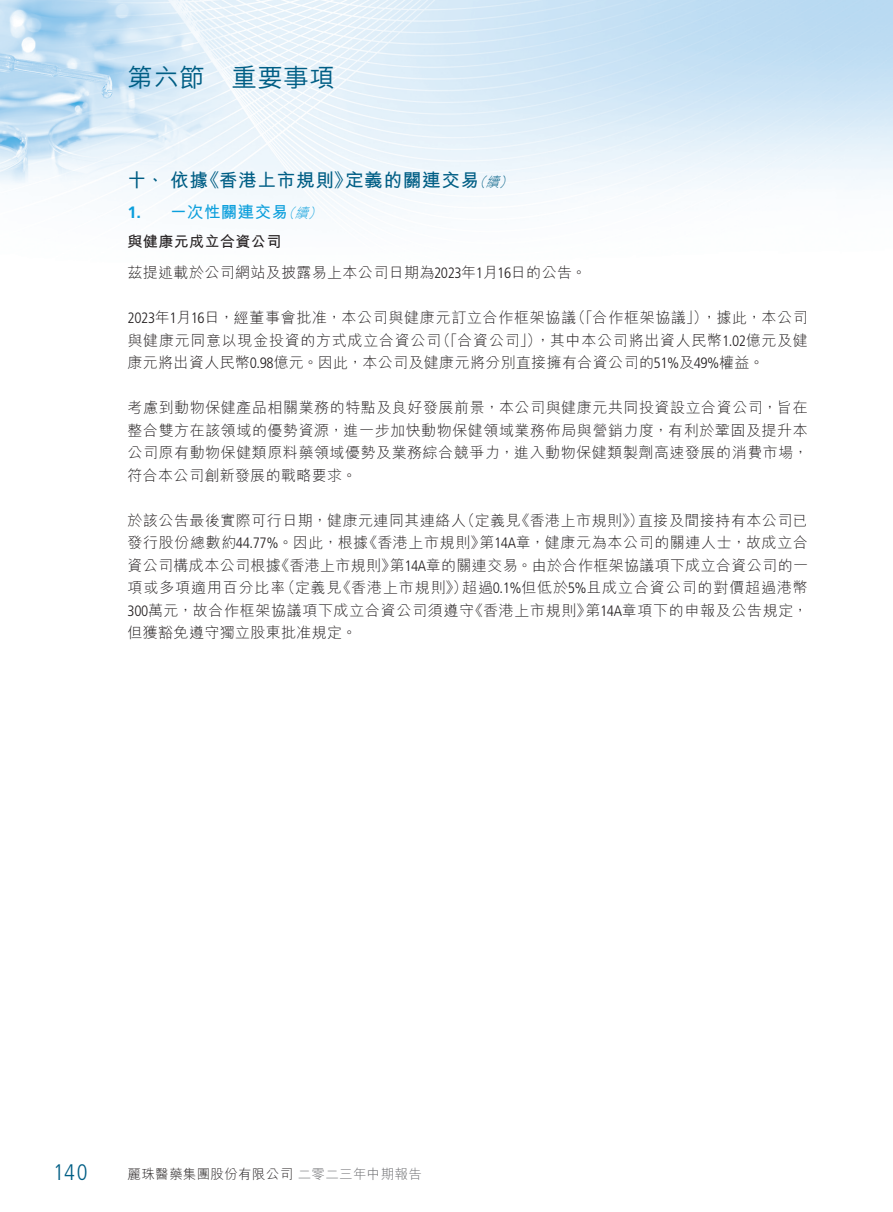
<style>
.page{position:relative;width:893px;height:1212px;background:#fff}
.page>*{position:absolute;margin:0;border:0;box-sizing:border-box;transform-origin:0 0}
.t1{font:500 25.5px "M Hei HK";letter-spacing:.02em;color:#005e85}
.t2{font:300 condensed 22.5px "Frutiger LT Std";color:#005e85}
.t3{font:700 18.75px "M Hei HK";letter-spacing:.03em;color:#005e85}
.t4{font:700 16.5px "M Hei HK";letter-spacing:.03em;color:#0c9fdc}
.t5{font:300 15px/22.5px "M Hei HK";letter-spacing:.025em;color:#231f20;text-align:justify}
.t6{font:300 13.5px "M Hei HK";letter-spacing:.025em;color:#231f20}
.s1{font-weight:300;font-style:italic;font-size:13.5px}
.s2{font-family:"Frutiger LT Std"}
.s3{font-weight:700}
.s4{font-family:"Frutiger LT Std";font-stretch:condensed}
.s5{color:#6c6d70}
</style>
<div class="page">
<img style="left:0;top:0;width:893px;height:217px">
<h1 class="t1" style="left:128px;top:59px;width:209px">第六節 重要事項</h1>
<p class="t3" style="left:128px;top:166px;width:390px">十、依據《香港上市規則》定義的關連交易<span class="s1">（續）</span></p>
<p class="t4" style="left:128px;top:200px;width:199px"><span class="s2">1.</span> 一次性關連交易<span class="s1">（續）</span></p>
<p class="t5" style="left:128px;top:226px;width:461px;line-height:31px"><span class="s3">與健康元成立合資公司<br></span>茲提述載於公司網站及披露易上本公司日期為<span class="s4">2023</span>年<span class="s4">1</span>月<span class="s4">16</span>日的公告。</p>
<p class="t5" style="left:128px;top:306px;width:682px"><span class="s4">2023</span>年<span class="s4">1</span>月<span class="s4">16</span>日，經董事會批准，本公司與健康元訂立合作框架協議（「合作框架協議」），據此，本公司與健康元同意以現金投資的方式成立合資公司（「合資公司」），其中本公司將出資人民幣<span class="s4">1.02</span>億元及健康元將出資人民幣<span class="s4">0.98</span>億元。因此，本公司及健康元將分別直接擁有合資公司的<span class="s4">51%</span>及<span class="s4">49%</span>權益。</p>
<p class="t5" style="left:128px;top:396px;width:682px">考慮到動物保健產品相關業務的特點及良好發展前景，本公司與健康元共同投資設立合資公司，旨在整合雙方在該領域的優勢資源，進一步加快動物保健領域業務佈局與營銷力度，有利於鞏固及提升本公司原有動物保健類原料藥領域優勢及業務綜合競爭力，進入動物保健類製劑高速發展的消費市場，符合本公司創新發展的戰略要求。</p>
<p class="t5" style="left:128px;top:509px;width:682px">於該公告最後實際可行日期，健康元連同其連絡人（定義見《香港上市規則》）直接及間接持有本公司已發行股份總數約<span class="s4">44.77%</span>。因此，根據《香港上市規則》第<span class="s4">14A</span>章，健康元為本公司的關連人士，故成立合資公司構成本公司根據《香港上市規則》第<span class="s4">14A</span>章的關連交易。由於合作框架協議項下成立合資公司的一項或多項適用百分比率（定義見《香港上市規則》）超過<span class="s4">0.1%</span>但低於<span class="s4">5%</span>且成立合資公司的對價超過港幣<span class="s4">300</span>萬元，故合作框架協議項下成立合資公司須遵守《香港上市規則》第<span class="s4">14A</span>章項下的申報及公告規定，但獲豁免遵守獨立股東批准規定。</p>
<h2 class="t2" style="left:53px;top:1159px;width:36px">140</h2>
<p class="t6" style="left:128px;top:1167px;width:296px">麗珠醫藥集團股份有限公司 <span class="s5">二零二三年中期報告</span></p>
</div>
